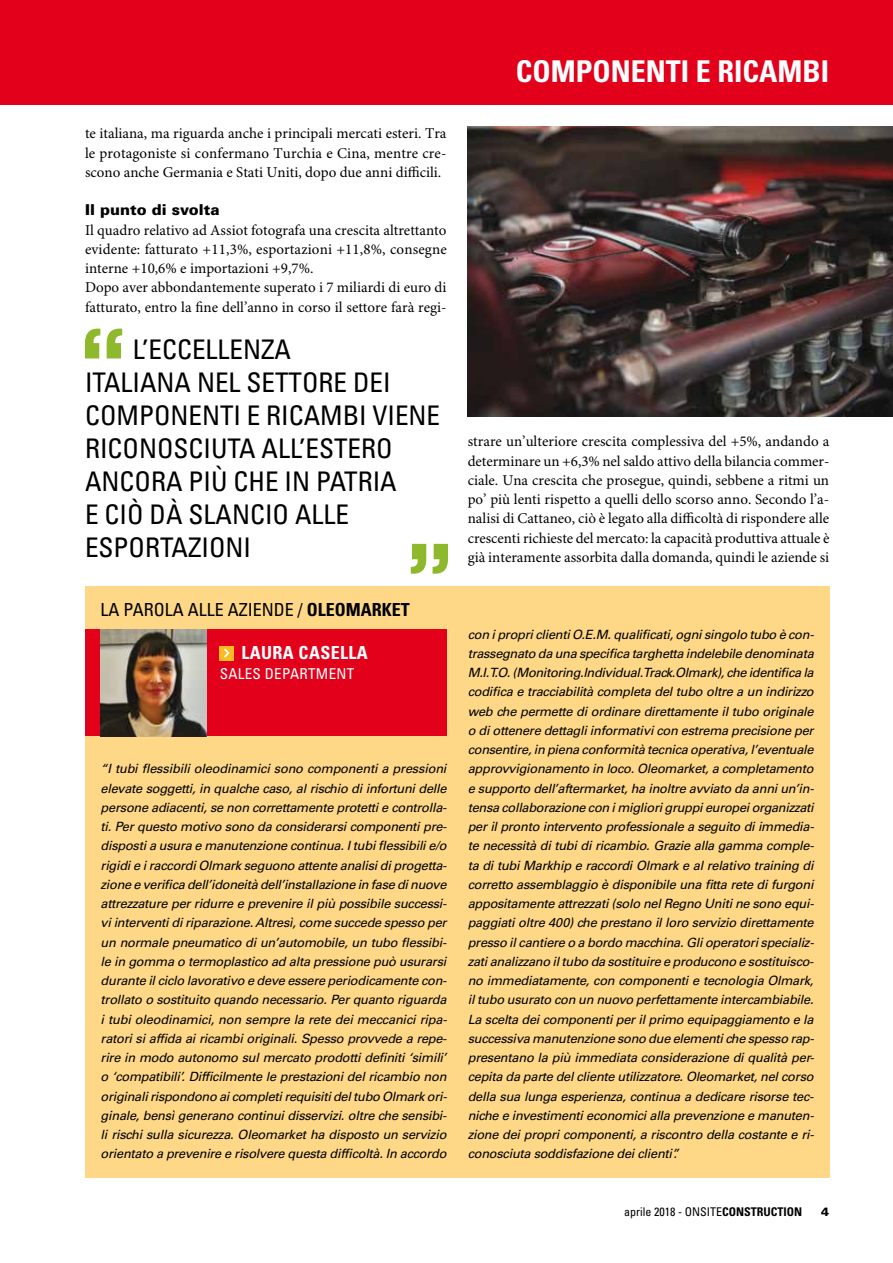
<style>
.page{position:relative;width:893px;height:1263px;background:#fff}
.page>*{position:absolute;margin:0;border:0;box-sizing:border-box;transform-origin:0 0}
.t1{font:700 128.25px "Eurostile";color:#8fb92c}
.t2{font:700 condensed 30px "Univers LT Std";color:#fff}
.t3{font:condensed 27px/33px "Univers LT Std";color:#000}
.t4{font:condensed 18px "Univers LT Std";color:#000}
.t5{font:700 condensed 18px "Univers LT Std";letter-spacing:.02em;color:#fff}
.t6{font:15px/19.2px "Minion Pro";color:#000;text-align:justify}
.t7{font:900 15px "Univers LT Std";color:#000}
.t8{font:condensed 15px "Univers LT Std";letter-spacing:.02em;color:#fff}
.t9{font:italic 12.75px/19.2px "Univers LT Std";letter-spacing:-.02em;color:#000;text-align:justify}
.t10{font:condensed 12px "Univers LT Std";color:#000}
.t11{font:900 12px "Univers LT Std";color:#000}
.s1{font-weight:700}
</style>
<div class="page">
<div style="left:0;top:0;width:893px;height:105px;background:#e2001a"></div>
<div style="left:85px;top:587px;width:744px;height:591px;background:#fed787"></div>
<div style="left:85px;top:630px;width:361px;height:106px;background:#e2001a"></div>
<img style="left:101px;top:630px;width:106px;height:106px">
<div style="left:220px;top:646px;width:14px;height:14px;background:#fabc20"></div>
<svg style="left:224px;top:648px;width:6px;height:10px"></svg>
<img style="left:468px;top:127px;width:425px;height:289px">
<p class="t6" style="left:85px;top:125px;width:363px">te italiana, ma riguarda anche i principali mercati esteri. Tra le protagoniste si confermano Turchia e Cina, mentre cre&shy;scono anche Germania e Stati Uniti, dopo due anni difficili.</p>
<p class="t7" style="left:85px;top:200px;width:136px">Il punto di svolta</p>
<p class="t6" style="left:85px;top:221px;width:363px;text-align:left">Il quadro relativo ad Assiot fotografa una crescita altrettanto evidente: fatturato +11,3%, esportazioni +11,8%, consegne interne +10,6% e importazioni +9,7%.<br>Dopo aver abbondantemente superato i 7 miliardi di euro di fatturato, entro la fine dell’anno in corso il settore farà regi-</p>
<h1 class="t1" style="left:80px;top:304px;width:50px">“</h1>
<h3 class="t3" style="left:85px;top:332px;width:357px;text-indent:48px">L’ECCELLENZA<br>ITALIANA NEL SETTORE DEI<br>COMPONENTI E RICAMBI VIENE<br>RICONOSCIUTA ALL’ESTERO<br>ANCORA PIÙ CHE IN PATRIA<br>E CIÒ DÀ SLANCIO ALLE<br>ESPORTAZIONI</h3>
<h1 class="t1" style="left:453px;top:599px;width:50px;rotate:-180deg">“</h1>
<h3 class="t4" style="left:101px;top:598px;width:311px">LA PAROLA ALLE AZIENDE / <span class="s1">OLEOMARKET</span></h3>
<h3 class="t5" style="left:241px;top:642px;width:128px">LAURA CASELLA</h3>
<p class="t8" style="left:220px;top:664px;width:136px">SALES DEPARTMENT</p>
<p class="t9" style="left:101px;top:759px;width:348px">“I tubi flessibili oleodinamici sono componenti a pressioni elevate soggetti, in qualche caso, al rischio di infortuni delle persone adiacenti, se non correttamente protetti e controlla&shy;ti. Per questo motivo sono da considerarsi componenti pre&shy;disposti a usura e manutenzione continua. I tubi flessibili e/o rigidi e i raccordi Olmark seguono attente analisi di progetta&shy;zione e verifica dell’idoneità dell’installazione in fase di nuove attrezzature per ridurre e prevenire il più possibile successi&shy;vi interventi di riparazione. Altresì, come succede spesso per un normale pneumatico di un’automobile, un tubo flessibi&shy;le in gomma o termoplastico ad alta pressione può usurarsi durante il ciclo lavorativo e deve essere periodicamente con&shy;trollato o sostituito quando necessario. Per quanto riguarda i tubi oleodinamici, non sempre la rete dei meccanici ripa&shy;ratori si affida ai ricambi originali. Spesso provvede a repe&shy;rire in modo autonomo sul mercato prodotti definiti ‘simili’ o ‘compatibili’. Difficilmente le prestazioni del ricambio non originali rispondono ai completi requisiti del tubo Olmark ori&shy;ginale, bensì generano continui disservizi. oltre che sensibi&shy;li rischi sulla sicurezza. Oleomarket ha disposto un servizio orientato a prevenire e risolvere questa difficoltà. In accordo</p>
<h2 class="t2" style="left:516px;top:53px;width:315px">COMPONENTI E RICAMBI</h2>
<p class="t6" style="left:468px;top:432px;width:363px">strare un’ulteriore crescita complessiva del +5%, andando a determinare un +6,3% nel saldo attivo della bilancia commer&shy;ciale. Una crescita che prosegue, quindi, sebbene a ritmi un po’ più lenti rispetto a quelli dello scorso anno. Secondo l’a&shy;nalisi di Cattaneo, ciò è legato alla difficoltà di rispondere alle crescenti richieste del mercato: la capacità produttiva attuale è già interamente assorbita dalla domanda, quindi le aziende si</p>
<p class="t9" style="left:468px;top:625px;width:348px">con i propri clienti O.E.M. qualificati, ogni singolo tubo è con&shy;trassegnato da una specifica targhetta indelebile denominata M.I.T.O. (Monitoring.Individual.Track.Olmark), che identifica la codifica e tracciabilità completa del tubo oltre a un indirizzo web che permette di ordinare direttamente il tubo originale o di ottenere dettagli informativi con estrema precisione per consentire, in piena conformità tecnica operativa, l’eventuale approvvigionamento in loco. Oleomarket, a completamento e supporto dell’aftermarket, ha inoltre avviato da anni un’in&shy;tensa collaborazione con i migliori gruppi europei organizzati per il pronto intervento professionale a seguito di immedia&shy;te necessità di tubi di ricambio. Grazie alla gamma comple&shy;ta di tubi Markhip e raccordi Olmark e al relativo training di corretto assemblaggio è disponibile una fitta rete di furgoni appositamente attrezzati (solo nel Regno Uniti ne sono equi&shy;paggiati oltre 400) che prestano il loro servizio direttamente presso il cantiere o a bordo macchina. Gli operatori specializ&shy;zati analizzano il tubo da sostituire e producono e sostituisco&shy;no immediatamente, con componenti e tecnologia Olmark, il tubo usurato con un nuovo perfettamente intercambiabile.<br>La scelta dei componenti per il primo equipaggiamento e la successiva manutenzione sono due elementi che spesso rap&shy;presentano la più immediata considerazione di qualità per&shy;cepita da parte del cliente utilizzatore. Oleomarket, nel corso della sua lunga esperienza, continua a dedicare risorse tec&shy;niche e investimenti economici alla prevenzione e manuten&shy;zione dei propri componenti, a riscontro della costante e ri&shy;conosciuta soddisfazione dei clienti”.</p>
<p class="t10" style="left:624px;top:1204px;width:179px">aprile 2018 - ONSITE<span class="s1">CONSTRUCTION</span></p>
<p class="t11" style="left:821px;top:1204px;width:10px">4</p>
</div>
